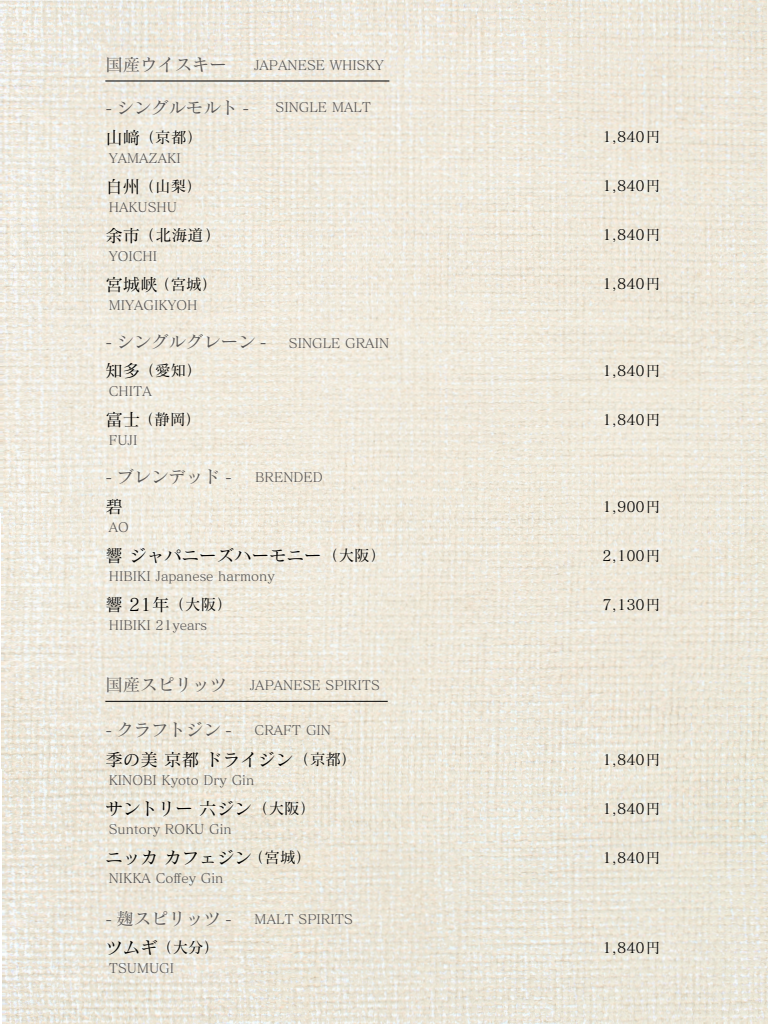
<style>
.page{position:relative;width:768px;height:1024px;background:#fff}
.page>*{position:absolute;margin:0;border:0;box-sizing:border-box;transform-origin:0 0}
.t1{font:17.5px "Matisse Pro N M";color:#000}
.t2{font:17.35px "Matisse Pro N M";color:#595757}
.t3{font:16px "Matisse Pro N M";color:#000}
.t4{font:15.5px "Matisse Pro N M";color:#000}
.t5{font:14.5px "Matisse Pro N M";color:#000}
.t6{font:13.2px "Matisse Pro N M";color:#595757}
.s1{font-size:17.5px}
.s2{font-size:15.5px}
</style>
<div class="page">
<img style="left:0;top:0;width:768px;height:1024px">
<hr style="left:105px;top:81px;width:284px;height:1px;background:#000">
<hr style="left:105px;top:701px;width:283px;height:1px;background:#000">
<h2 class="t2" style="left:105px;top:54px;width:123px">国産ウイスキー</h2>
<p class="t6" style="left:254px;top:57px;width:131px">JAPANESE WHISKY</p>
<h2 class="t2" style="left:105px;top:97px;width:145px">- シングルモルト -</h2>
<p class="t6" style="left:276px;top:99px;width:97px">SINGLE MALT</p>
<p class="t4" style="left:105px;top:127px;width:99px"><span class="s1">山﨑</span>（京都）</p>
<p class="t4" style="left:105px;top:176px;width:99px"><span class="s1">白州</span>（山梨）</p>
<p class="t3" style="left:105px;top:225px;width:118px"><span class="s1">余市</span>（北海道）</p>
<p class="t4" style="left:105px;top:274px;width:114px"><span class="s1">宮城峡</span>（宮城）</p>
<p class="t6" style="left:109px;top:149px;width:73px">YAMAZAKI</p>
<p class="t6" style="left:109px;top:198px;width:70px">HAKUSHU</p>
<p class="t6" style="left:109px;top:247px;width:50px">YOICHI</p>
<p class="t6" style="left:109px;top:296px;width:90px">MIYAGIKYOH</p>
<h2 class="t2" style="left:105px;top:331px;width:163px">- シングルグレーン -</h2>
<p class="t6" style="left:289px;top:335px;width:102px">SINGLE GRAIN</p>
<p class="t4" style="left:105px;top:361px;width:99px"><span class="s1">知多</span>（愛知）</p>
<p class="t4" style="left:105px;top:410px;width:98px"><span class="s1">富士</span>（静岡）</p>
<p class="t6" style="left:109px;top:383px;width:45px">CHITA</p>
<p class="t6" style="left:109px;top:432px;width:30px">FUJI</p>
<h2 class="t2" style="left:105px;top:466px;width:128px">- ブレンデッド -</h2>
<p class="t6" style="left:255px;top:469px;width:69px">BRENDED</p>
<h1 class="t1" style="left:105px;top:495px;width:19px">碧</h1>
<h1 class="t1" style="left:105px;top:544px;width:283px">響 ジャパニーズハーモニー<span class="s2">（大阪）</span></h1>
<h1 class="t1" style="left:105px;top:593px;width:129px">響 21年<span class="s2">（大阪）</span></h1>
<p class="t6" style="left:109px;top:519px;width:22px">AO</p>
<p class="t6" style="left:109px;top:568px;width:168px">HIBIKI Japanese harmony</p>
<p class="t6" style="left:109px;top:617px;width:100px">HIBIKI 21years</p>
<h2 class="t2" style="left:105px;top:674px;width:123px">国産スピリッツ</h2>
<p class="t6" style="left:250px;top:677px;width:132px">JAPANESE SPIRITS</p>
<h2 class="t2" style="left:105px;top:719px;width:128px">- クラフトジン -</h2>
<p class="t6" style="left:255px;top:722px;width:78px">CRAFT GIN</p>
<h1 class="t1" style="left:105px;top:749px;width:254px">季の美 京都 ドライジン<span class="s2">（京都）</span></h1>
<h1 class="t1" style="left:105px;top:798px;width:213px">サントリー 六ジン<span class="s2">（大阪）</span></h1>
<h1 class="t1" style="left:105px;top:847px;width:208px">ニッカ カフェジン<span class="s2">（宮城）</span></h1>
<p class="t6" style="left:109px;top:772px;width:147px">KINOBI Kyoto Dry Gin</p>
<p class="t6" style="left:109px;top:821px;width:124px">Suntory ROKU Gin</p>
<p class="t6" style="left:109px;top:870px;width:116px">NIKKA Coffey Gin</p>
<p class="t5" style="left:603px;top:128px;width:59px">1,840円</p>
<p class="t5" style="left:603px;top:177px;width:59px">1,840円</p>
<p class="t5" style="left:603px;top:226px;width:59px">1,840円</p>
<p class="t5" style="left:603px;top:275px;width:59px">1,840円</p>
<p class="t5" style="left:603px;top:362px;width:59px">1,840円</p>
<p class="t5" style="left:603px;top:411px;width:59px">1,840円</p>
<p class="t5" style="left:603px;top:497px;width:59px">1,900円</p>
<p class="t5" style="left:603px;top:546px;width:59px">2,100円</p>
<p class="t5" style="left:603px;top:595px;width:59px">7,130円</p>
<p class="t5" style="left:603px;top:751px;width:59px">1,840円</p>
<p class="t5" style="left:603px;top:800px;width:59px">1,840円</p>
<p class="t5" style="left:603px;top:849px;width:59px">1,840円</p>
<h2 class="t2" style="left:105px;top:907px;width:128px">- 麹スピリッツ -</h2>
<p class="t6" style="left:255px;top:911px;width:100px">MALT SPIRITS</p>
<p class="t4" style="left:105px;top:938px;width:116px"><span class="s1">ツムギ</span>（大分）</p>
<p class="t5" style="left:603px;top:938px;width:59px">1,840円</p>
<p class="t6" style="left:109px;top:960px;width:67px">TSUMUGI</p>
</div>
